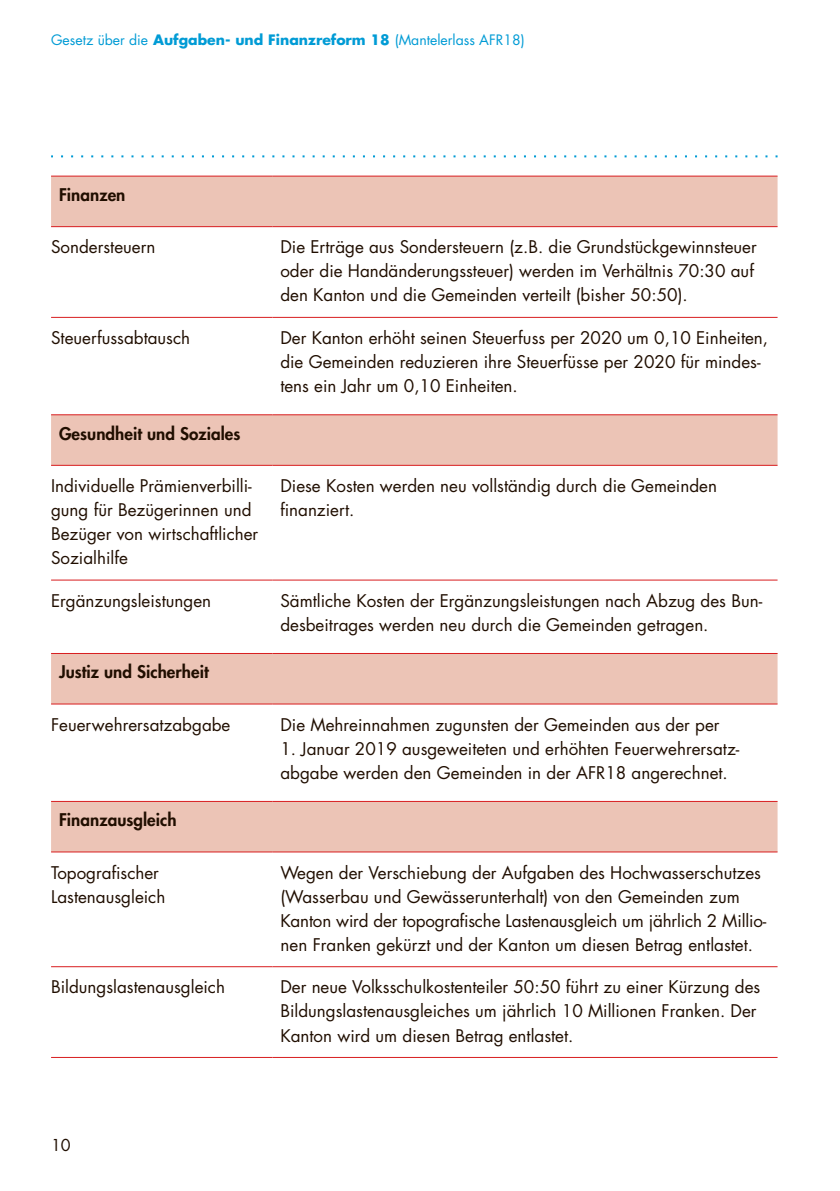
<style>
.page{position:relative;width:840px;height:1191px;background:#fff}
.page>*{position:absolute;margin:0;border:0;box-sizing:border-box;transform-origin:0 0}
.t1{font:17px/24px "Futura";color:#200e00}
.t2{font:800 17px "Futura";letter-spacing:.005em;color:#200e00}
.t3{font:16px "Futura";color:#200e00}
.t4{font:14px "Futura";color:#009bd5}
.s1{font-weight:700}
</style>
<div class="page">
<svg style="left:51px;top:155px;width:726px;height:2px"></svg>
<svg style="left:51px;top:177px;width:726px;height:674px"></svg>
<hr style="left:51px;top:176px;width:221px;height:1px;background:#d81d1f">
<hr style="left:272px;top:176px;width:505px;height:1px;background:#d81d1f">
<hr style="left:51px;top:226px;width:221px;height:1px;background:#d81d1f">
<hr style="left:272px;top:226px;width:505px;height:1px;background:#d81d1f">
<hr style="left:51px;top:317px;width:221px;height:1px;background:#d81d1f">
<hr style="left:272px;top:317px;width:505px;height:1px;background:#d81d1f">
<hr style="left:51px;top:414px;width:221px;height:1px;background:#d81d1f">
<hr style="left:272px;top:414px;width:505px;height:1px;background:#d81d1f">
<hr style="left:51px;top:465px;width:221px;height:1px;background:#d81d1f">
<hr style="left:272px;top:465px;width:505px;height:1px;background:#d81d1f">
<hr style="left:51px;top:580px;width:221px;height:1px;background:#d81d1f">
<hr style="left:272px;top:580px;width:505px;height:1px;background:#d81d1f">
<hr style="left:51px;top:653px;width:221px;height:1px;background:#d81d1f">
<hr style="left:272px;top:653px;width:505px;height:1px;background:#d81d1f">
<hr style="left:51px;top:703px;width:221px;height:1px;background:#d81d1f">
<hr style="left:272px;top:703px;width:505px;height:1px;background:#d81d1f">
<hr style="left:51px;top:801px;width:221px;height:1px;background:#d81d1f">
<hr style="left:272px;top:801px;width:505px;height:1px;background:#d81d1f">
<hr style="left:51px;top:851px;width:221px;height:1px;background:#d81d1f">
<hr style="left:272px;top:851px;width:505px;height:1px;background:#d81d1f">
<hr style="left:51px;top:966px;width:221px;height:1px;background:#d81d1f">
<hr style="left:272px;top:966px;width:505px;height:1px;background:#d81d1f">
<hr style="left:51px;top:1057px;width:221px;height:1px;background:#d81d1f">
<hr style="left:272px;top:1057px;width:505px;height:1px;background:#d81d1f">
<p class="t4" style="left:51px;top:30px;width:475px">Gesetz über die <span class="s1">Aufgaben- und Finanzreform 18</span> (Mantelerlass AFR18)</p>
<p class="t2" style="left:59px;top:183px;width:68px">Finanzen</p>
<p class="t1" style="left:51px;top:235px;width:106px">Sondersteuern</p>
<p class="t1" style="left:280px;top:235px;width:477px">Die Erträge aus Sondersteuern (z.B. die Grundstückgewinnsteuer oder die Handänderungssteuer) werden im Verhältnis 70:30 auf den Kanton und die Gemeinden verteilt (bisher 50:50).</p>
<p class="t1" style="left:51px;top:325px;width:140px">Steuerfussabtausch</p>
<p class="t1" style="left:280px;top:325px;width:489px">Der Kanton erhöht seinen Steuerfuss per 2020 um 0,10 Einheiten, die Gemeinden reduzieren ihre Steuerfüsse per 2020 für mindes&shy;tens ein Jahr um 0,10 Einheiten.</p>
<p class="t2" style="left:59px;top:422px;width:183px">Gesundheit und Soziales</p>
<p class="t1" style="left:51px;top:473px;width:209px">Individuelle Prämienverbilli&shy;gung für Bezügerinnen und<br>Bezüger von wirtschaftlicher<br>Sozialhilfe</p>
<p class="t1" style="left:280px;top:473px;width:438px">Diese Kosten werden neu vollständig durch die Gemeinden finanziert.</p>
<p class="t1" style="left:51px;top:588px;width:161px">Ergänzungsleistungen</p>
<p class="t1" style="left:280px;top:588px;width:483px">Sämtliche Kosten der Ergänzungsleistungen nach Abzug des Bun&shy;desbeitrages werden neu durch die Gemeinden getragen.</p>
<p class="t2" style="left:59px;top:661px;width:151px">Justiz und Sicherheit</p>
<p class="t1" style="left:51px;top:712px;width:181px">Feuerwehrersatzabgabe</p>
<p class="t1" style="left:280px;top:712px;width:440px">Die Mehreinnahmen zugunsten der Gemeinden aus der per</p>
<p class="t1" style="left:280px;top:736px;width:460px">1. Januar 2019 ausgeweiteten und erhöhten Feuerwehrersatz&shy;abgabe werden den Gemeinden in der AFR18 angerechnet.</p>
<p class="t2" style="left:59px;top:808px;width:119px">Finanzausgleich</p>
<p class="t1" style="left:51px;top:860px;width:116px">Topografischer<br>Lastenausgleich</p>
<p class="t1" style="left:280px;top:860px;width:487px">Wegen der Verschiebung der Aufgaben des Hochwasserschutzes (Wasserbau und Gewässerunterhalt) von den Gemeinden zum Kanton wird der topografische Lastenausgleich um jährlich 2 Millio&shy;nen Franken gekürzt und der Kanton um diesen Betrag entlastet.</p>
<p class="t1" style="left:51px;top:975px;width:175px">Bildungslastenausgleich</p>
<p class="t1" style="left:280px;top:975px;width:481px">Der neue Volksschulkostenteiler 50:50 führt zu einer Kürzung des<br>Bildungslastenausgleiches um jährlich 10 Millionen Franken. Der<br>Kanton wird um diesen Betrag entlastet.</p>
<p class="t3" style="left:51px;top:1134px;width:21px">10</p>
</div>
